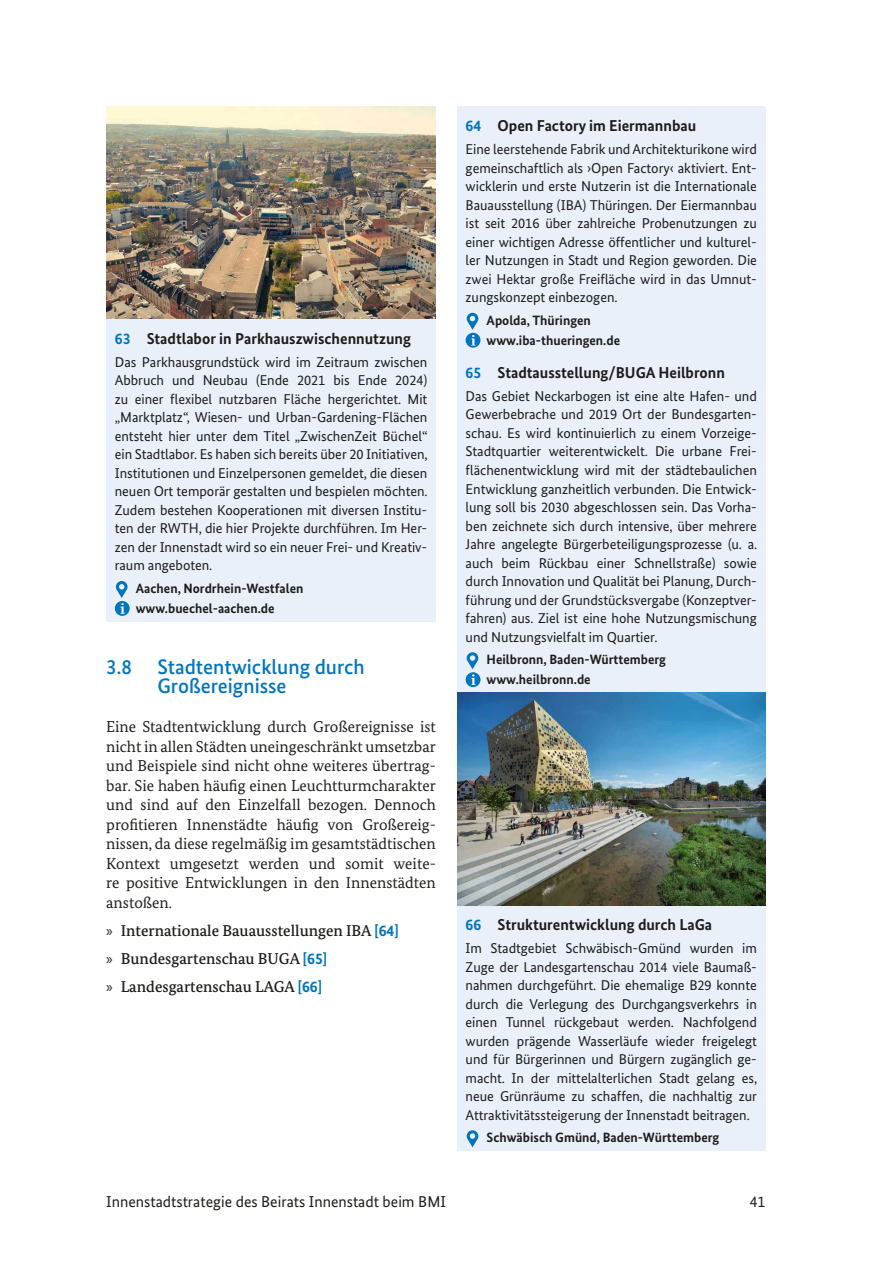
<style>
.page{position:relative;width:893px;height:1263px;background:#fff}
.page>*{position:absolute;margin:0;border:0;box-sizing:border-box;transform-origin:0 0}
.t1{font:500 21px/19.5px "Bundes Sans";color:#0075bf}
.Fließtext{font:15.75px/19.5px "Bundes Serif";color:#1d1d1b;text-align:justify}
.t2{font:700 15.75px "Bundes Sans";color:#1d1d1b}
.t3{font:500 15.75px "Bundes Serif";color:#1d1d1b}
.t4{font:15.75px "Bundes Sans";color:#1d1d1b}
.Beispielkasten_Fließ{font:14.25px/18.6px "Bundes Sans";letter-spacing:-.005em;color:#1d1d1b;text-align:justify}
.Beispielkasten__vers{font:700 13.5px "Bundes Sans";color:#1d1d1b}
.s1{color:#0075bf}
.s2{font-family:"Myriad Pro";font-weight:400}
.s3{font-family:"Bundes Sans";font-weight:700;color:#0075bf}
</style>
<div class="page">
<div style="left:457px;top:905px;width:308px;height:245px;background:#eaf0fa"></div>
<div style="left:457px;top:353px;width:308px;height:340px;background:#eaf0fa"></div>
<div style="left:106px;top:319px;width:330px;height:302px;background:#eaf0fa"></div>
<img style="left:106px;top:106px;width:330px;height:213px">
<div style="left:457px;top:106px;width:308px;height:247px;background:#eaf0fa"></div>
<svg style="left:115px;top:601px;width:15px;height:15px"></svg>
<svg style="left:116px;top:581px;width:12px;height:33px"></svg>
<svg style="left:466px;top:333px;width:14px;height:15px"></svg>
<svg style="left:467px;top:313px;width:11px;height:32px"></svg>
<div style="left:466px;top:672px;width:14px;height:15px;background:#0075bf;border-radius:50%"></div>
<svg style="left:467px;top:652px;width:11px;height:33px"></svg>
<img style="left:457px;top:693px;width:308px;height:212px">
<svg style="left:467px;top:1130px;width:11px;height:17px"></svg>
<h3 class="t2" style="left:115px;top:329px;width:298px"><span class="s1">63</span> Stadtlabor in Parkhauszwischennutzung</h3>
<p class="Beispielkasten_Fließ" style="left:115px;top:352px;width:314px">Das Parkhausgrundstück wird im Zeitraum zwischen Abbruch und Neubau (Ende 2021 bis Ende 2024) zu einer flexibel nutzbaren Fläche hergerichtet. Mit „Marktplatz“, Wiesen- und Urban-Gardening-Flächen entsteht hier unter dem Titel „ZwischenZeit Büchel“ ein Stadtlabor. Es haben sich bereits über 20 Initiativen, Institutionen und Einzelpersonen gemeldet, die diesen neuen Ort temporär gestalten und bespielen möchten.<br>Zudem bestehen Kooperationen mit diversen Institu&shy;ten der RWTH, die hier Projekte durchführen. Im Her&shy;zen der Innenstadt wird so ein neuer Frei- und Kreativ&shy;raum angeboten.</p>
<p class="Beispielkasten__vers" style="left:136px;top:580px;width:169px">Aachen, Nordrhein-Westfalen</p>
<p class="Beispielkasten__vers" style="left:136px;top:600px;width:140px">www.buechel-aachen.de</p>
<h2 class="t1" style="left:157px;top:656px;width:209px;text-indent:-51px">3.8 Stadtentwicklung durch<br>Großereignisse</h2>
<p class="Fließtext" style="left:106px;top:717px;width:331px">Eine Stadtentwicklung durch Großereignisse ist nicht in allen Städten uneingeschränkt umsetzbar und Beispiele sind nicht ohne weiteres übertrag&shy;bar. Sie haben häufig einen Leuchtturmcharakter und sind auf den Einzelfall bezogen. Dennoch profitieren Innenstädte häufig von Großereig&shy;nissen, da diese regelmäßig im gesamtstädtischen Kontext umgesetzt werden und somit weite&shy;re positive Entwicklungen in den Innenstädten anstoßen.</p>
<p class="t3" style="left:106px;top:921px;width:294px"><span class="s2">»</span> Internationale Bauausstellungen IBA <span class="s3">[64]</span></p>
<p class="t3" style="left:106px;top:949px;width:222px"><span class="s2">»</span> Bundesgartenschau BUGA <span class="s3">[65]</span></p>
<p class="t3" style="left:106px;top:977px;width:217px"><span class="s2">»</span> Landesgartenschau LAGA <span class="s3">[66]</span></p>
<p class="t4" style="left:106px;top:1192px;width:341px">Innenstadtstrategie des Beirats Innenstadt beim BMI</p>
<h3 class="t2" style="left:466px;top:116px;width:232px"><span class="s1">64</span> Open Factory im Eiermannbau</h3>
<p class="Beispielkasten_Fließ" style="left:466px;top:140px;width:293px">Eine leerstehende Fabrik und Architekturikone wird gemeinschaftlich als ›Open Factory‹ aktiviert. Ent&shy;wicklerin und erste Nutzerin ist die Internationale Bauausstellung (IBA) Thüringen. Der Eiermannbau ist seit 2016 über zahlreiche Probenutzungen zu einer wichtigen Adresse öffentlicher und kulturel&shy;ler Nutzungen in Stadt und Region geworden. Die zwei Hektar große Freifläche wird in das Umnut&shy;zungskonzept einbezogen.</p>
<p class="Beispielkasten__vers" style="left:487px;top:312px;width:106px">Apolda, Thüringen</p>
<p class="Beispielkasten__vers" style="left:487px;top:332px;width:135px">www.iba-thueringen.de</p>
<h3 class="t2" style="left:466px;top:363px;width:261px"><span class="s1">65</span> Stadtausstellung/BUGA Heilbronn</h3>
<p class="Beispielkasten_Fließ" style="left:466px;top:387px;width:293px">Das Gebiet Neckarbogen ist eine alte Hafen- und Gewerbebrache und 2019 Ort der Bundesgarten&shy;schau. Es wird kontinuierlich zu einem Vorzeige-Stadtquartier weiterentwickelt. Die urbane Frei&shy;flächenentwicklung wird mit der städtebaulichen Entwicklung ganzheitlich verbunden. Die Entwick&shy;lung soll bis 2030 abgeschlossen sein. Das Vorha&shy;ben zeichnete sich durch intensive, über mehrere Jahre angelegte Bürgerbeteiligungsprozesse (u. a. auch beim Rückbau einer Schnellstraße) sowie durch Innovation und Qualität bei Planung, Durch&shy;führung und der Grundstücksvergabe (Konzeptver&shy;fahren) aus. Ziel ist eine hohe Nutzungsmischung und Nutzungsvielfalt im Quartier.</p>
<p class="Beispielkasten__vers" style="left:487px;top:651px;width:181px">Heilbronn, Baden-Württemberg</p>
<p class="Beispielkasten__vers" style="left:487px;top:671px;width:106px">www.heilbronn.de</p>
<h3 class="t2" style="left:466px;top:915px;width:248px"><span class="s1">66</span> Strukturentwicklung durch LaGa</h3>
<p class="Beispielkasten_Fließ" style="left:466px;top:939px;width:293px">Im Stadtgebiet Schwäbisch-Gmünd wurden im Zuge der Landesgartenschau 2014 viele Baumaß&shy;nahmen durchgeführt. Die ehemalige B29 konnte durch die Verlegung des Durchgangsverkehrs in einen Tunnel rückgebaut werden. Nachfolgend wurden prägende Wasserläufe wieder freigelegt und für Bürgerinnen und Bürgern zugänglich ge&shy;macht. In der mittelalterlichen Stadt gelang es, neue Grünräume zu schaffen, die nachhaltig zur Attraktivitätssteigerung der Innenstadt beitragen.</p>
<p class="Beispielkasten__vers" style="left:487px;top:1129px;width:234px">Schwäbisch Gmünd, Baden-Württemberg</p>
<p class="t4" style="left:750px;top:1192px;width:17px">41</p>
</div>
